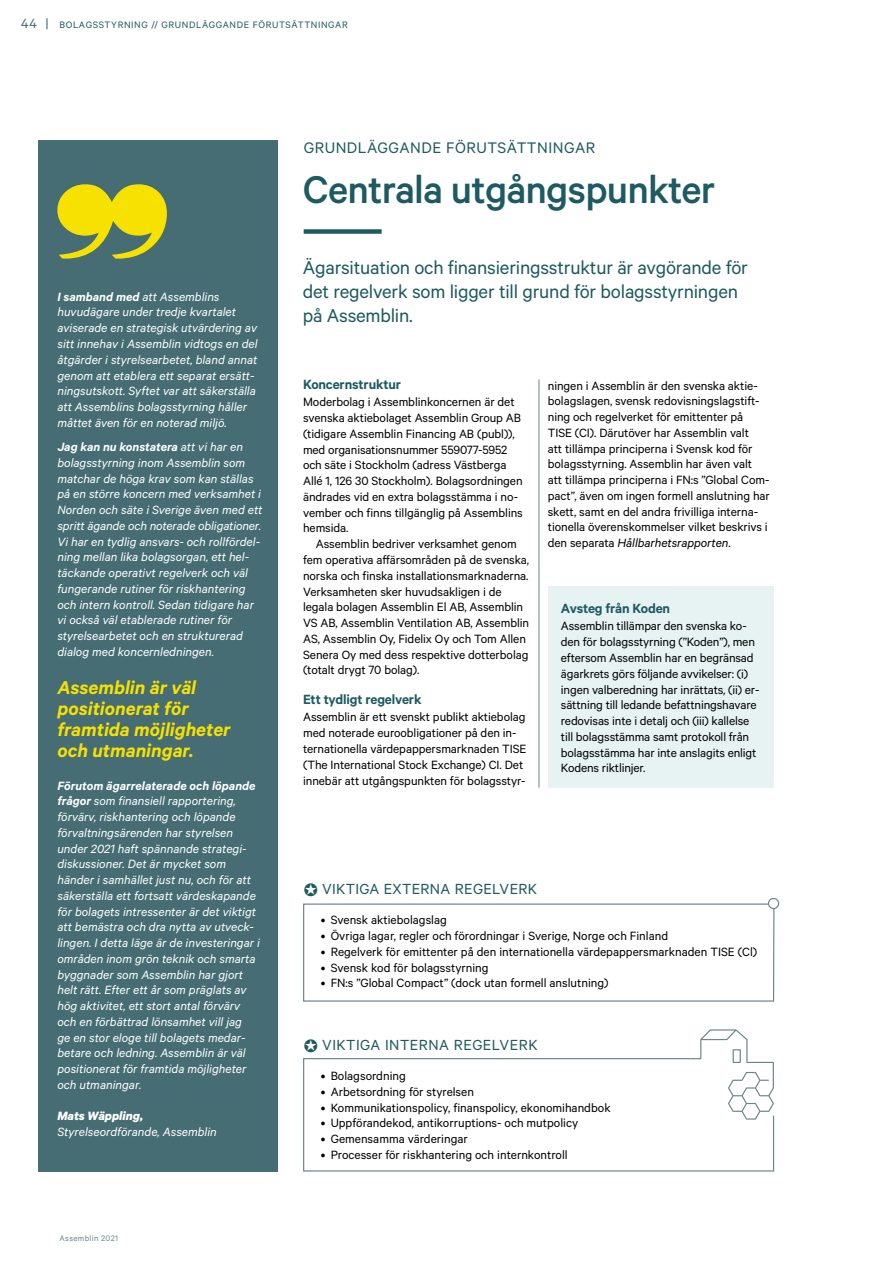
<style>
.page{position:relative;width:893px;height:1263px;background:#fff}
.page>*{position:absolute;margin:0;border:0;box-sizing:border-box;transform-origin:0 0}
.t1{font:500 43.5px "Calibre";letter-spacing:-.02em;color:#1d5a61}
.t2{font:21px/24px "Calibre";letter-spacing:-.01em;color:#1d5a61}
.t3{font:italic 600 21px/21px "Calibre";color:#f6e100}
.t4{font:17.25px "Calibre";letter-spacing:.03em;color:#1d5a61}
.t5{font:16.5px "Calibre";letter-spacing:.02em;color:#1d5a61}
.t6{font:600 15px "Calibre";letter-spacing:-.01em;color:#1d5a61}
.t7{font:15px "Calibre";color:#456d73}
.t8{font:13.5px/15.8px "Calibre";letter-spacing:-.005em;color:#000}
.t9{font:italic 13.5px/15.8px "Calibre";color:#fff}
.t10{font:italic 700 13.5px "Calibre";color:#fff}
.t11{font:10.5px "Calibre";letter-spacing:.06em;color:#1d5a61}
.t12{font:9px "Calibre";letter-spacing:.04em;color:#6e8589}
.s1{font-weight:600}
.s2{font-style:italic}
</style>
<div class="page">
<div style="left:38px;top:140px;width:240px;height:1031px;background:#456d73"></div>
<div style="left:548px;top:586px;width:225px;height:201px;background:#e6f3f2"></div>
<svg style="left:303px;top:1058px;width:472px;height:114px"></svg>
<svg style="left:303px;top:903px;width:472px;height:99px"></svg>
<svg style="left:690px;top:1029px;width:84px;height:90px"></svg>
<svg style="left:57px;top:184px;width:110px;height:75px"></svg>
<div style="left:304px;top:229px;width:78px;height:5px;background:#1d5a61"></div>
<div style="left:768px;top:898px;width:11px;height:10px;background:#fff;border-radius:50%"></div>
<div style="left:768px;top:898px;width:11px;height:11px;border:1px solid #6e8589;border-radius:50%"></div>
<hr style="left:539px;top:379px;width:1px;height:408px;background:#6e8589">
<p class="t7" style="left:21px;top:15px;width:29px">44 |</p>
<p class="t11" style="left:60px;top:19px;width:290px">BOLAGSSTYRNING // GRUNDLÄGGANDE FÖRUTSÄTTNINGAR</p>
<p class="t9" style="left:57px;top:288px;width:202px"><span class="s1">I samband med</span> att Assemblins huvudägare under tredje kvartalet aviserade en strategisk utvärdering av sitt innehav i Assemblin vidtogs en del åtgärder i styrelsearbetet, bland annat genom att etablera ett separat ersätt&shy;ningsutskott. Syftet var att säkerställa att Assemblins bolagsstyrning håller måttet även för en noterad miljö.</p>
<p class="t9" style="left:57px;top:438px;width:207px"><span class="s1">Jag kan nu konstatera</span> att vi har en bolagsstyrning inom Assemblin som matchar de höga krav som kan ställas på en större koncern med verksamhet i Norden och säte i Sverige även med ett spritt ägande och noterade obligationer.<br>Vi har en tydlig ansvars- och rollfördel&shy;ning mellan lika bolagsorgan, ett hel&shy;täckande operativt regelverk och väl fungerande rutiner för riskhantering och intern kontroll. Sedan tidigare har vi också väl etablerade rutiner för styrelsearbetet och en strukturerad dialog med koncernledningen.</p>
<h2 class="t3" style="left:57px;top:676px;width:175px">Assemblin är väl positionerat för framtida möjligheter och utmaningar.</h2>
<p class="t9" style="left:57px;top:777px;width:204px"><span class="s1">Förutom ägarrelaterade och löpande frågor</span> som finansiell rapportering, förvärv, riskhantering och löpande förvaltningsärenden har styrelsen under 2021 haft spännande strategi&shy;diskussioner. Det är mycket som händer i samhället just nu, och för att säkerställa ett fortsatt värdeskapande för bolagets intressenter är det viktigt att bemästra och dra nytta av utveck&shy;lingen. I detta läge är de investeringar i områden inom grön teknik och smarta byggnader som Assemblin har gjort helt rätt. Efter ett år som präglats av hög aktivitet, ett stort antal förvärv och en förbättrad lönsamhet vill jag<br>ge en stor eloge till bolagets medar&shy;betare och ledning. Assemblin är väl positionerat för framtida möjligheter och utmaningar.</p>
<p class="t10" style="left:57px;top:1108px;width:87px">Mats Wäppling,</p>
<p class="t9" style="left:57px;top:1123px;width:161px">Styrelseordförande, Assemblin</p>
<p class="t12" style="left:60px;top:1232px;width:60px">Assemblin 2021</p>
<p class="t4" style="left:304px;top:138px;width:293px">GRUNDLÄGGANDE FÖRUTSÄTTNINGAR</p>
<h1 class="t1" style="left:303px;top:164px;width:414px">Centrala utgångspunkter</h1>
<h2 class="t2" style="left:303px;top:255px;width:447px">Ägarsituation och finansieringsstruktur är avgörande för det regelverk som ligger till grund för bolagsstyrningen på Assemblin.</h2>
<p class="t6" style="left:303px;top:376px;width:100px">Koncernstruktur</p>
<p class="t8" style="left:303px;top:394px;width:221px">Moderbolag i Assemblinkoncernen är det svenska aktiebolaget Assemblin Group AB (tidigare Assemblin Financing AB (publ)), med organisationsnummer 559077-5952 och säte i Stockholm (adress Västberga Allé 1, 126 30 Stockholm). Bolagsordningen ändrades vid en extra bolagsstämma i no&shy;vember och finns tillgänglig på Assemblins hemsida.</p>
<p class="t8" style="left:303px;top:536px;width:228px;text-indent:13px">Assemblin bedriver verksamhet genom fem operativa affärsområden på de svenska, norska och finska installationsmarknaderna.<br>Verksamheten sker huvudsakligen i de legala bolagen Assemblin El AB, Assemblin VS AB, Assemblin Ventilation AB, Assemblin AS, Assemblin Oy, Fidelix Oy och Tom Allen Senera Oy med dess respektive dotterbolag (totalt drygt 70 bolag).</p>
<p class="t6" style="left:303px;top:691px;width:120px">Ett tydligt regelverk</p>
<p class="t8" style="left:303px;top:709px;width:225px">Assemblin är ett svenskt publikt aktiebolag med noterade euroobligationer på den in&shy;ternationella värdepappersmarknaden TISE (The International Stock Exchange) CI. Det innebär att utgångspunkten för bolagsstyr-</p>
<p class="t8" style="left:548px;top:377px;width:224px">ningen i Assemblin är den svenska aktie&shy;bolagslagen, svensk redovisningslagstift&shy;ning och regelverket för emittenter på TISE (CI). Därutöver har Assemblin valt<br>att tillämpa principerna i Svensk kod för bolagsstyrning. Assemblin har även valt att tillämpa principerna i FN:s ”Global Com&shy;pact”, även om ingen formell anslutning har skett, samt en del andra frivilliga interna&shy;tionella överenskommelser vilket beskrivs i den separata <span class="s2">Hållbarhetsrapporten</span>.</p>
<p class="t6" style="left:561px;top:600px;width:111px">Avsteg från Koden</p>
<p class="t8" style="left:561px;top:618px;width:200px">Assemblin tillämpar den svenska ko&shy;den för bolagsstyrning (”Koden”), men eftersom Assemblin har en begränsad ägarkrets görs följande avvikelser: (i) ingen valberedning har inrättats, (ii) er&shy;sättning till ledande befattningshavare redovisas inte i detalj och (iii) kallelse till bolagsstämma samt protokoll från bolagsstämma har inte anslagits enligt Kodens riktlinjer.</p>
<p class="t5" style="left:304px;top:879px;width:235px">✪ VIKTIGA EXTERNA REGELVERK</p>
<p class="t8" style="left:321px;top:912px;width:128px">• Svensk aktiebolagslag</p>
<p class="t8" style="left:321px;top:927px;width:349px">• Övriga lagar, regler och förordningar i Sverige, Norge och Finland</p>
<p class="t8" style="left:321px;top:943px;width:438px">• Regelverk för emittenter på den internationella värdepappersmarknaden TISE (Cl)</p>
<p class="t8" style="left:321px;top:959px;width:169px">• Svensk kod för bolagsstyrning</p>
<p class="t8" style="left:321px;top:975px;width:289px">• FN:s ”Global Compact” (dock utan formell anslutning)</p>
<p class="t5" style="left:304px;top:1035px;width:235px">✪ VIKTIGA INTERNA REGELVERK</p>
<p class="t8" style="left:321px;top:1068px;width:87px">• Bolagsordning</p>
<p class="t8" style="left:321px;top:1083px;width:155px">• Arbetsordning för styrelsen</p>
<p class="t8" style="left:321px;top:1099px;width:291px">• Kommunikationspolicy, finanspolicy, ekonomihandbok</p>
<p class="t8" style="left:321px;top:1115px;width:259px">• Uppförandekod, antikorruptions- och mutpolicy</p>
<p class="t8" style="left:321px;top:1131px;width:149px">• Gemensamma värderingar</p>
<p class="t8" style="left:321px;top:1146px;width:248px">• Processer för riskhantering och internkontroll</p>
</div>
